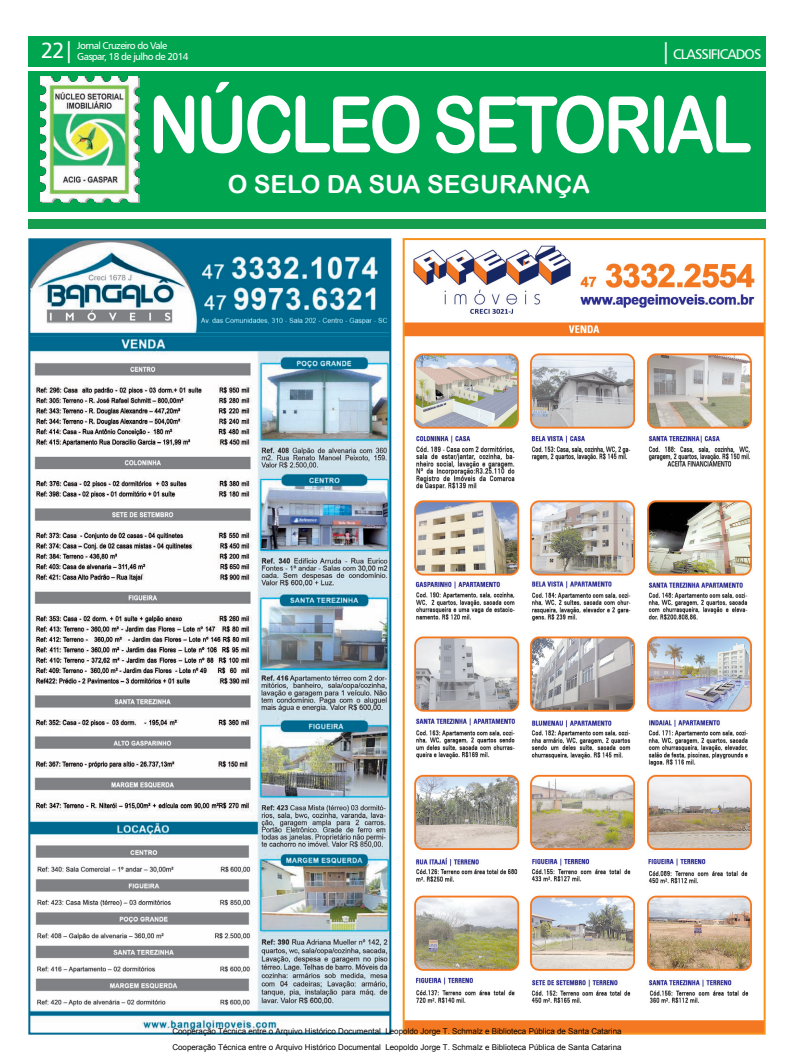
<style>
.page{position:relative;width:794px;height:1063px;background:#fff}
.page>*{position:absolute;margin:0;border:0;box-sizing:border-box;transform-origin:0 0}
.t1{font:78.1px "Arial Rounded MT Bold";letter-spacing:-.05em;color:#fff;scale:.86 1}
.t2{font:24.9px "Arial Rounded MT Bold";color:#fff}
.t3{font:22px "Humanist 777 BT Roman B";color:#fff}
.t4{font:14px "Humanist 777 BT Roman B";letter-spacing:-.06em;color:#fff}
.t5{font:10px/11px "Humanist 777 BT Roman B";letter-spacing:-.06em;color:#fff}
.t6{font:8px/16.2px "Arial";color:#000}
.s1{font-size:22px}
</style>
<div class="page">
<div style="left:28px;top:220px;width:737px;height:9px;background:#169d4d"></div>
<div style="left:28px;top:71px;width:737px;height:141px;background:#00a550"></div>
<img style="left:41px;top:76px;width:98px;height:126px">
<img style="left:406px;top:245px;width:356px;height:787px">
<div style="left:403px;top:238px;width:362px;height:797px;border:2px solid #f7931d"></div>
<img style="left:31px;top:241px;width:357px;height:790px">
<div style="left:28px;top:238px;width:363px;height:797px;border:2px solid #006991"></div>
<div style="left:28px;top:36px;width:737px;height:30px;background:#00a550"></div>
<h3 class="t3" style="left:41px;top:37px;width:35px">22|</h3>
<h3 class="t4" style="left:660px;top:45px;width:102px"><span class="s1">|</span> CLASSIFICADOS</h3>
<p class="t5" style="left:77px;top:40px;width:113px">Jornal Cruzeiro do Vale<br>Gaspar, 18 de julho de 2014</p>
<h1 class="t1" style="left:148px;top:79px;width:696px">NÚCLEO SETORIAL</h1>
<h2 class="t2" style="left:228px;top:169px;width:289px">O SELO DA SUA SEGURAN</h2>
<h2 class="t2" style="left:554px;top:169px;width:36px">ÇA</h2>
<p class="t6" style="left:172px;top:1023px;width:451px">Cooperação Técnica entre o Arquivo Histórico Documental Leopoldo Jorge T. Schmalz e Biblioteca Pública de Santa Catarina<br>Cooperação Técnica entre o Arquivo Histórico Documental Leopoldo Jorge T. Schmalz e Biblioteca Pública de Santa Catarina</p>
</div>
